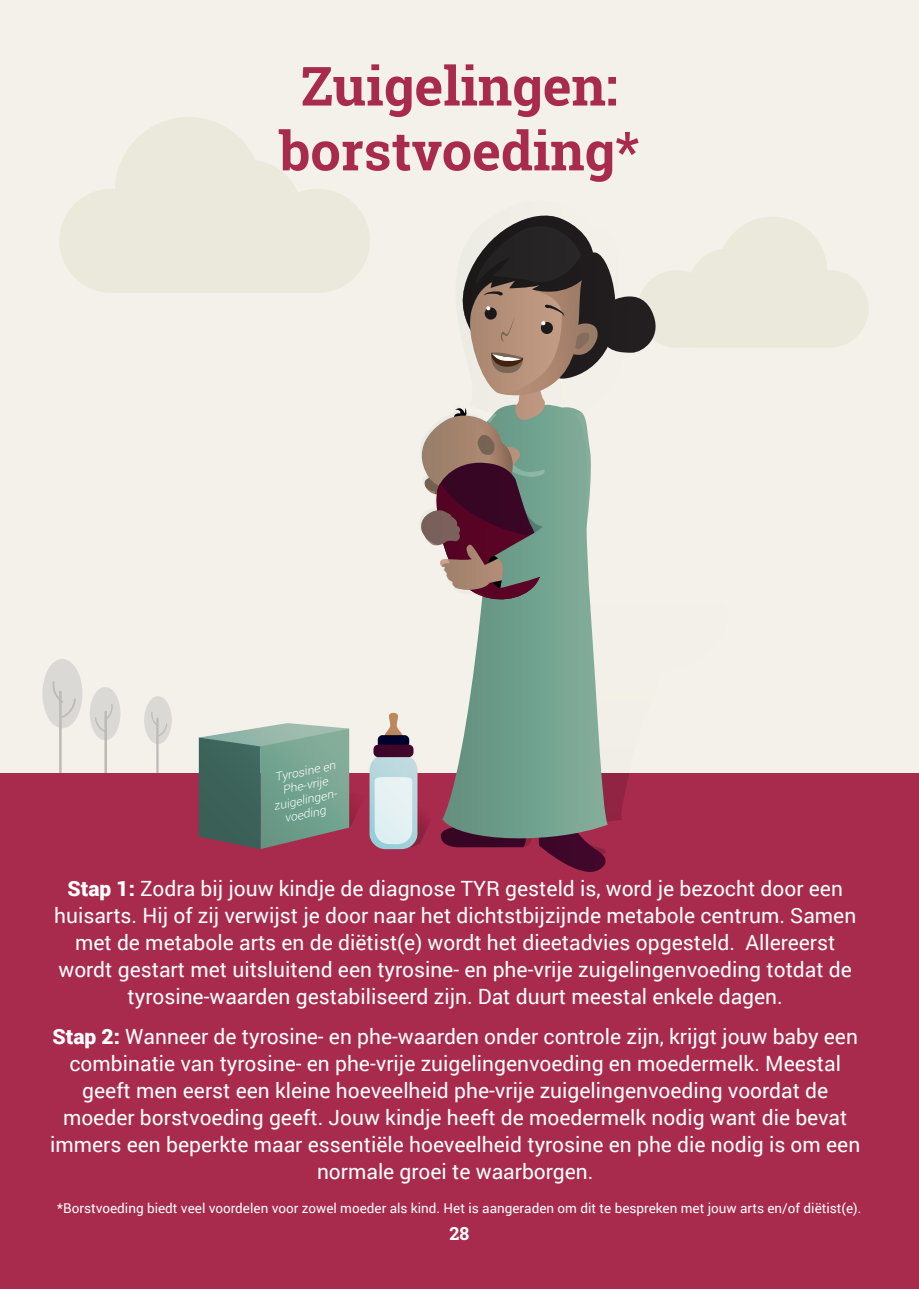
<style>
.page{position:relative;width:919px;height:1289px;background:#fff}
.page>*{position:absolute;margin:0;border:0;box-sizing:border-box;transform-origin:0 0}
.t1{font:700 54px "Roboto Slab";color:#a82a4d}
.t2{font:21px/27px "Roboto";color:#fff;text-align:center}
.t3{font:700 18px "Roboto Slab";color:#fff}
.t4{font:13.5px "Roboto";color:#fff}
.t5{font:italic 300 11.7px "Roboto";color:#fff;scale:1.04 1}
.s1{font-weight:900}
</style>
<div class="page">
<div style="left:0;top:0;width:918px;height:773px;background:#f4f1ea"></div>
<div style="left:42px;top:659px;width:40px;height:69px;background:#dbd9d6;border-radius:50%"></div>
<hr style="left:59px;top:690px;width:3px;height:88px;background:#bebab6">
<svg style="left:52px;top:681px;width:24px;height:37px"></svg>
<div style="left:90px;top:687px;width:30px;height:53px;background:#dbd9d6;border-radius:50%"></div>
<hr style="left:104px;top:710px;width:3px;height:68px;background:#bebab6">
<svg style="left:95px;top:704px;width:18px;height:28px"></svg>
<div style="left:144px;top:696px;width:28px;height:48px;background:#dbd9d6;border-radius:50%"></div>
<hr style="left:156px;top:717px;width:3px;height:61px;background:#bebab6">
<svg style="left:151px;top:712px;width:16px;height:24px"></svg>
<svg style="left:59px;top:117px;width:311px;height:176px;background:#edeae0"></svg>
<div style="left:0;top:773px;width:918px;height:515px;background:#a82a4d"></div>
<div style="left:629px;top:604px;width:99px;height:169px;background:#f4f1ea"></div>
<svg style="left:408px;top:207px;width:460px;height:397px;background:#efece4"></svg>
<svg style="left:419px;top:200px;width:210px;height:671px;background:#a09d96"></svg>
<svg style="left:199px;top:712px;width:330px;height:137px;background:#8e9591"></svg>
<p class="t1" style="left:301px;top:49px;width:319px">Zuigelingen:</p>
<p class="t1" style="left:279px;top:114px;width:361px">borstvoeding*</p>
<p class="t5" style="left:273px;top:769px;width:61px;rotate:-11deg">Tyrosine en</p>
<p class="t5" style="left:281px;top:781px;width:46px;rotate:-11deg">Phe-vrije</p>
<p class="t5" style="left:272px;top:797px;width:65px;rotate:-11deg">zuigelingen-</p>
<p class="t5" style="left:283px;top:810px;width:42px;rotate:-11deg">voeding</p>
<p class="t2" style="left:54px;top:874px;width:803px"><span class="s1">Stap 1:</span> Zodra bij jouw kindje de diagnose TYR gesteld is, word je bezocht door een huisarts. Hij of zij verwijst je door naar het dichtstbijzijnde metabole centrum. Samen met de metabole arts en de diëtist(e) wordt het dieetadvies opgesteld. Allereerst wordt gestart met uitsluitend een tyrosine- en phe-vrije zuigelingenvoeding totdat de tyrosine-waarden gestabiliseerd zijn. Dat duurt meestal enkele dagen.</p>
<p class="t2" style="left:50px;top:1022px;width:811px"><span class="s1">Stap 2:</span> Wanneer de tyrosine- en phe-waarden onder controle zijn, krijgt jouw baby een combinatie van tyrosine- en phe-vrije zuigelingenvoeding en moedermelk. Meestal geeft men eerst een kleine hoeveelheid phe-vrije zuigelingenvoeding voordat de moeder borstvoeding geeft. Jouw kindje heeft de moedermelk nodig want die bevat immers een beperkte maar essentiële hoeveelheid tyrosine en phe die nodig is om een normale groei te waarborgen.</p>
<p class="t4" style="left:57px;top:1198px;width:805px">*Borstvoeding biedt veel voordelen voor zowel moeder als kind. Het is aangeraden om dit te bespreken met jouw arts en/of diëtist(e).</p>
<p class="t3" style="left:449px;top:1220px;width:21px">28</p>
</div>
